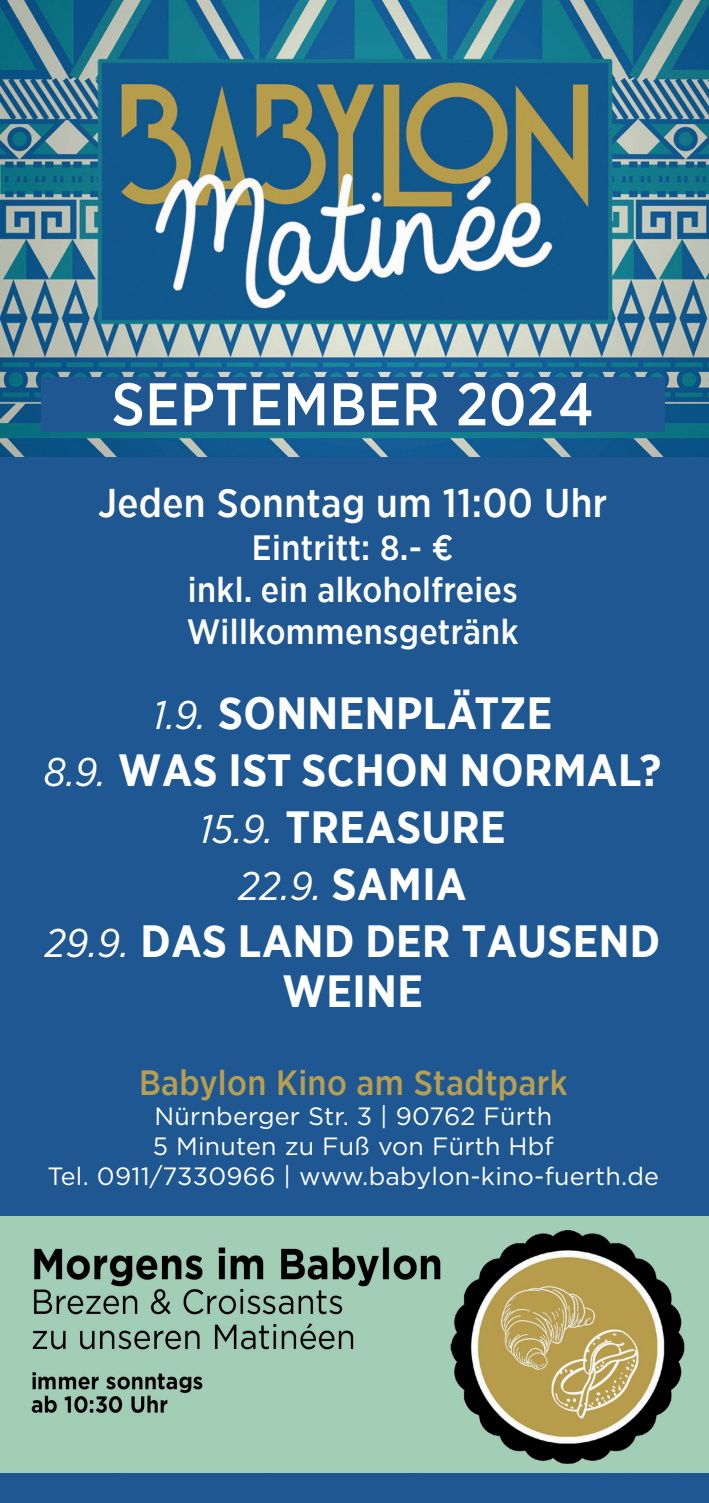
<style>
.page{position:relative;width:709px;height:1503px;background:#fff}
.page>*{position:absolute;margin:0;border:0;box-sizing:border-box;transform-origin:0 0}
.t1{font:500 60px "Gotham Narrow";letter-spacing:.01em;color:#fff}
.t2{font:700 45px/57px "Gotham Narrow";letter-spacing:.01em;color:#fff;text-align:center}
.t3{font:500 40px "Gotham Narrow";letter-spacing:.01em;color:#fff}
.t4{font:italic 40px "Gotham Narrow";color:#fff}
.t5{font:500 35px/42px "Gotham Narrow";letter-spacing:.01em;color:#fff;text-align:center}
.t6{font:500 35px "Gotham Narrow";letter-spacing:.01em;color:#b89e4f}
.t7{font:25px/30px "Gotham";letter-spacing:.01em;color:#fff;text-align:center}
.s1{font-weight:400;font-style:italic;font-size:40px}
.s2{font-weight:700;font-style:normal;font-size:45px}
</style>
<div class="page">
<div style="left:0;top:0;width:709px;height:1502px;background:#1e5791"></div>
<img style="left:0;top:0;width:709px;height:456px">
<div style="left:41px;top:377px;width:623px;height:55px;background:#1e5791"></div>
<img style="left:0;top:1216px;width:709px;height:256px">
<h1 class="t1" style="left:112px;top:366px;width:483px">SEPTEMBER 2024</h1>
<h3 class="t3" style="left:98px;top:478px;width:511px">Jeden Sonntag um 11:00 Uhr</h3>
<h3 class="t5" style="left:187px;top:526px;width:333px">Eintritt: 8.- €<br>inkl. ein alkoholfreies<br>Willkommensgetränk</h3>
<h2 class="t2" style="left:44px;top:684px;width:619px"><span class="s1">1.9.</span> SONNENPLÄTZE<br><span class="s1">8.9.</span> WAS IST SCHON NORMAL?<br><span class="s1">15.9.</span> TREASURE</h2>
<h3 class="t4" style="left:239px;top:861px;width:229px">22.9. <span class="s2">SAMIA</span></h3>
<h2 class="t2" style="left:45px;top:916px;width:616px;line-height:50px"><span class="s1">29.9.</span> DAS LAND DER TAUSEND<br>WEINE</h2>
<h3 class="t6" style="left:139px;top:1060px;width:430px">Babylon Kino am Stadtpark</h3>
<p class="t7" style="left:48px;top:1100px;width:613px">Nürnberger Str. 3 | 90762 Fürth<br>5 Minuten zu Fuß von Fürth Hbf<br>Tel. 0911/7330966 | www.babylon-kino-fuerth.de</p>
</div>
